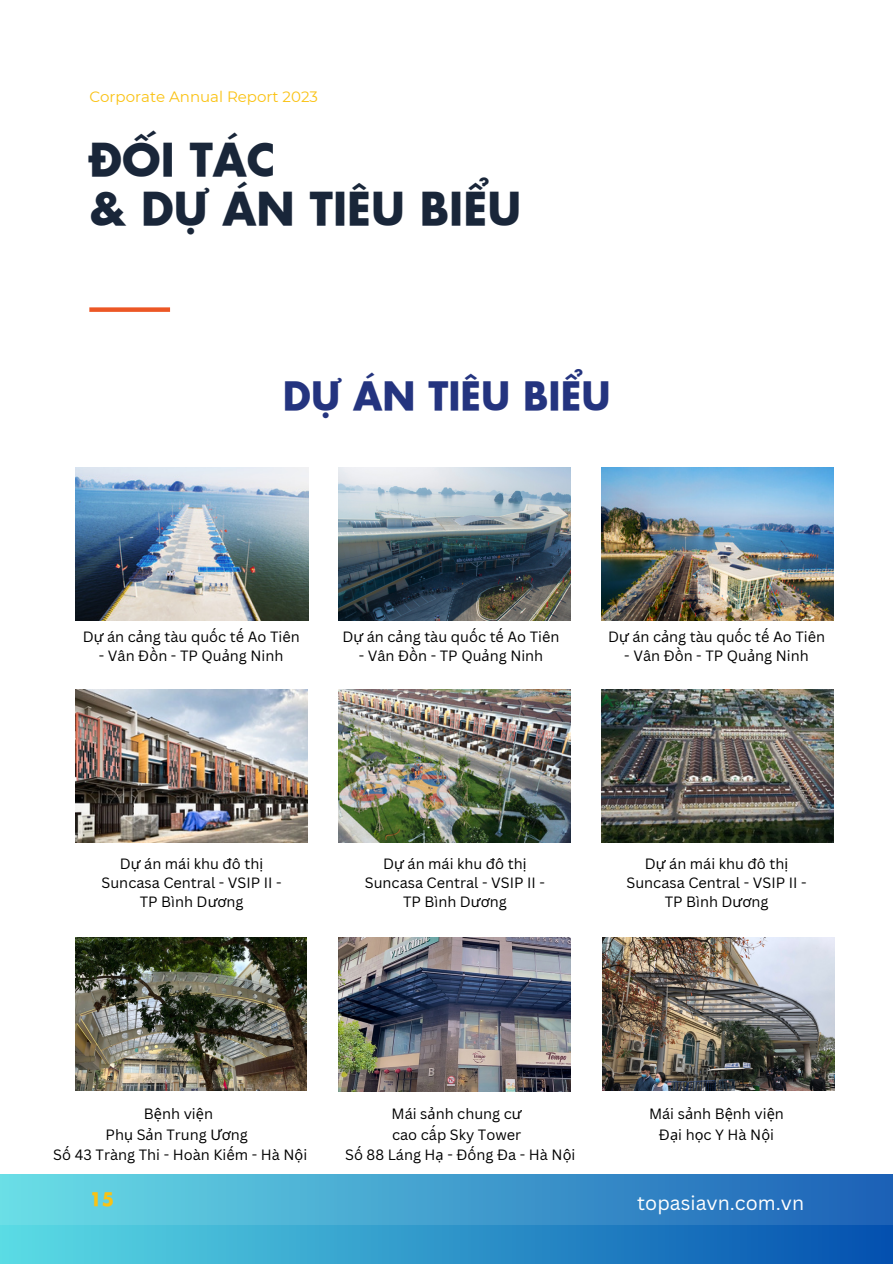
<style>
.page{position:relative;width:893px;height:1264px;background:#fff}
.page>*{position:absolute;margin:0;border:0;box-sizing:border-box;transform-origin:0 0}
.t1{font:700 43.5px "SFU Futura";color:#192639}
.t2{font:700 37.5px "SFU Futura";color:#24347f}
.t3{font:19.5px "Canva Sans";color:#fff}
.t4{font:700 18px "SFU Futura";color:#fac213}
.t5{font:15px "Montserrat";color:#fac213}
.t6{font:14.55px/19.2px "Canva Sans";color:#000;text-align:center}
.s1{font-family:"Noto Sans"}
</style>
<div class="page">
<div style="left:89px;top:307px;width:81px;height:5px;background:#ec5725"></div>
<svg style="left:0;top:1224px;width:892px;height:39px;background:#2f96c9"></svg>
<div style="left:0;top:1174px;width:892px;height:50px;background:linear-gradient(to right,#6adfe7,#1c60b6)"></div>
<img style="left:75px;top:467px;width:233px;height:153px">
<img style="left:75px;top:689px;width:232px;height:153px">
<img style="left:338px;top:689px;width:232px;height:153px">
<img style="left:602px;top:689px;width:231px;height:153px">
<img style="left:602px;top:468px;width:231px;height:153px">
<img style="left:75px;top:937px;width:232px;height:153px">
<img style="left:602px;top:937px;width:232px;height:153px">
<img style="left:338px;top:937px;width:232px;height:154px">
<img style="left:338px;top:467px;width:232px;height:153px">
<p class="t5" style="left:89px;top:88px;width:230px">Corporate Annual Report 2023</p>
<p class="t1" style="left:89px;top:126px;width:188px">ĐỐI TÁC</p>
<p class="t1" style="left:89px;top:175px;width:433px">&amp; DỰ ÁN TIÊU BIỂU</p>
<p class="t2" style="left:283px;top:367px;width:329px">DỰ ÁN TIÊU BIỂU</p>
<p class="t6" style="left:83px;top:627px;width:218px">D<span class="s1">ự</span> án c<span class="s1">ả</span>ng tàu quốc tế Ao Tiên</p>
<p class="t6" style="left:99px;top:646px;width:186px">- Vân Đồn - TP Qu<span class="s1">ả</span>ng Ninh</p>
<p class="t6" style="left:342px;top:627px;width:218px">D<span class="s1">ự</span> án c<span class="s1">ả</span>ng tàu quốc tế Ao Tiên</p>
<p class="t6" style="left:359px;top:646px;width:186px">- Vân Đồn - TP Qu<span class="s1">ả</span>ng Ninh</p>
<p class="t6" style="left:608px;top:627px;width:218px">D<span class="s1">ự</span> án c<span class="s1">ả</span>ng tàu quốc tế Ao Tiên</p>
<p class="t6" style="left:624px;top:646px;width:186px">- Vân Đồn - TP Qu<span class="s1">ả</span>ng Ninh</p>
<p class="t6" style="left:101px;top:853px;width:181px">D<span class="s1">ự</span> án mái khu đô th<span class="s1">ị<br></span>Suncasa Central - VSIP II -<br>TP Bình D<span class="s1">ươ</span>ng</p>
<p class="t6" style="left:365px;top:853px;width:181px">D<span class="s1">ự</span> án mái khu đô th<span class="s1">ị<br></span>Suncasa Central - VSIP II -<br>TP Bình D<span class="s1">ươ</span>ng</p>
<p class="t6" style="left:626px;top:853px;width:181px">D<span class="s1">ự</span> án mái khu đô th<span class="s1">ị<br></span>Suncasa Central - VSIP II -<br>TP Bình D<span class="s1">ươ</span>ng</p>
<p class="t6" style="left:144px;top:1103px;width:71px">B<span class="s1">ệ</span>nh vi<span class="s1">ệ</span>n</p>
<p class="t6" style="left:106px;top:1124px;width:143px">Ph<span class="s1">ụ</span> S<span class="s1">ả</span>n Trung <span class="s1">Ươ</span>ng</p>
<p class="t6" style="left:53px;top:1144px;width:255px">Số 43 Tràng Thi - Hoàn Kiếm - Hà N<span class="s1">ộ</span>i</p>
<p class="t4" style="left:89px;top:1184px;width:26px">15</p>
<p class="t6" style="left:391px;top:1103px;width:132px">Mái s<span class="s1">ả</span>nh chung c<span class="s1">ư</span></p>
<p class="t6" style="left:392px;top:1124px;width:131px">cao cấp Sky Tower</p>
<p class="t6" style="left:345px;top:1144px;width:232px">Số 88 Láng H<span class="s1">ạ</span> - Đống Đa - Hà N<span class="s1">ộ</span>i</p>
<p class="t6" style="left:649px;top:1103px;width:136px">Mái s<span class="s1">ả</span>nh B<span class="s1">ệ</span>nh vi<span class="s1">ệ</span>n</p>
<p class="t6" style="left:659px;top:1124px;width:116px">Đ<span class="s1">ạ</span>i h<span class="s1">ọ</span>c Y Hà N<span class="s1">ộ</span>i</p>
<p class="t3" style="left:637px;top:1189px;width:168px">topasiavn.com.vn</p>
</div>
